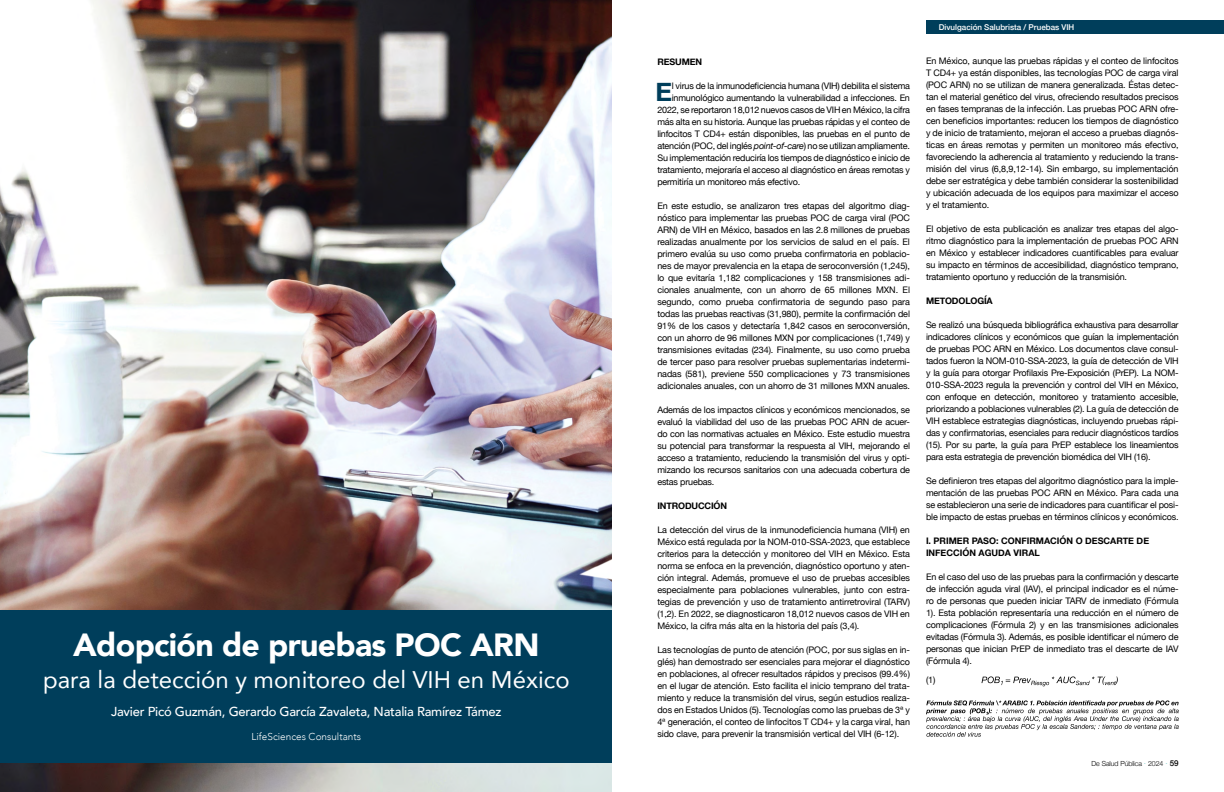
<style>
.page{position:relative;width:1224px;height:792px;background:#fff}
.page>*{position:absolute;margin:0;border:0;box-sizing:border-box;transform-origin:0 0}
.t1{font:900 32px "Avenir";letter-spacing:-.02em;color:#fff}
.t2{font:700 25.8px "Helvetica Neue";color:#003e5b}
.t3{font:24px "Avenir";color:#fff}
.t4{font:500 13px "Avenir";letter-spacing:-.02em;color:#fff}
.t5{font:300 10px "Avenir";color:#fff}
.t6{font:9px/12px "Helvetica Neue";letter-spacing:-.02em;color:#000;text-align:justify}
.t7{font:700 9px/12px "Helvetica Neue";color:#000}
.t8{font:500 8px "Helvetica Neue";color:#fff}
.t9{font:300 7px "Helvetica Neue";letter-spacing:-.01em;color:#000}
.s1{font-style:italic}
.s2{font-size:8px;color:#83cfcc}
.s3{font-weight:500;font-size:8px}
</style>
<div class="page">
<img style="left:0;top:0;width:612px;height:792px">
<div style="left:0;top:610px;width:612px;height:153px;background:#003e5b"></div>
<svg style="left:982px;top:676px;width:136px;height:10px"></svg>
<svg style="left:926px;top:700px;width:253px;height:37px"></svg>
<div style="left:926px;top:21px;width:298px;height:13px;background:#003e5b"></div>
<h1 class="t1" style="left:73px;top:618px;width:468px">Adopción de pruebas POC ARN</h1>
<h3 class="t3" style="left:43px;top:661px;width:528px">para la detección y monitoreo del VIH en México</h3>
<h3 class="t4" style="left:111px;top:700px;width:392px">Javier Picó Guzmán, Gerardo García Zavaleta, Natalia Ramírez Támez</h3>
<p class="t5" style="left:252px;top:731px;width:111px">LifeSciences Consultants</p>
<p class="t7" style="left:657px;top:56px;width:46px">RESUMEN</p>
<h2 class="t2" style="left:656px;top:71px;width:18px">E</h2>
<p class="t6" style="left:672px;top:80px;width:240px">l virus de la inmunodeficiencia humana (VIH) debilita el sistema</p>
<p class="t6" style="left:672px;top:92px;width:240px">inmunológico aumentando la vulnerabilidad a infecciones. En</p>
<p class="t6" style="left:657px;top:104px;width:254px">2022, se reportaron 18,012 nuevos casos de VIH en México, la cifra</p>
<p class="t6" style="left:657px;top:116px;width:254px">más alta en su historia. Aunque las pruebas rápidas y el conteo de</p>
<p class="t6" style="left:657px;top:128px;width:254px">linfocitos T CD4+ están disponibles, las pruebas en el punto de</p>
<p class="t6" style="left:657px;top:140px;width:254px">atención (POC, del inglés <span class="s1">point-of-care</span>) no se utilizan ampliamente.</p>
<p class="t6" style="left:657px;top:152px;width:254px">Su implementación reduciría los tiempos de diagnóstico e inicio de</p>
<p class="t6" style="left:657px;top:164px;width:254px">tratamiento, mejoraría el acceso al diagnóstico en áreas remotas y</p>
<p class="t6" style="left:657px;top:176px;width:144px">permitiría un monitoreo más efectivo.</p>
<p class="t6" style="left:657px;top:200px;width:254px">En este estudio, se analizaron tres etapas del algoritmo diag&shy;nóstico para implementar las pruebas POC de carga viral (POC ARN) de VIH en México, basados en las 2.8 millones de pruebas realizadas anualmente por los servicios de salud en el país. El primero evalúa su uso como prueba confirmatoria en poblacio&shy;nes de mayor prevalencia en la etapa de seroconversión (1,245), lo que evitaría 1,182 complicaciones y 158 transmisiones adi&shy;cionales anualmente, con un ahorro de 65 millones MXN. El segundo, como prueba confirmatoria de segundo paso para todas las pruebas reactivas (31,980), permite la confirmación del 91% de los casos y detectaría 1,842 casos en seroconversión, con un ahorro de 96 millones MXN por complicaciones (1,749) y transmisiones evitadas (234). Finalmente, su uso como prueba de tercer paso para resolver pruebas suplementarias indetermi&shy;nadas (581), previene 550 complicaciones y 73 transmisiones adicionales anuales, con un ahorro de 31 millones MXN anuales.</p>
<p class="t6" style="left:657px;top:404px;width:254px">Además de los impactos clínicos y económicos mencionados, se evaluó la viabilidad del uso de las pruebas POC ARN de acuer&shy;do con las normativas actuales en México. Este estudio muestra su potencial para transformar la respuesta al VIH, mejorando el acceso a tratamiento, reduciendo la transmisión del virus y opti&shy;mizando los recursos sanitarios con una adecuada cobertura de estas pruebas.</p>
<p class="t7" style="left:657px;top:500px;width:71px">INTRODUCCIÓN</p>
<p class="t6" style="left:657px;top:524px;width:254px">La detección del virus de la inmunodeficiencia humana (VIH) en México está regulada por la NOM-010-SSA-2023, que establece criterios para la detección y monitoreo del VIH en México. Esta norma se enfoca en la prevención, diagnóstico oportuno y aten&shy;ción integral. Además, promueve el uso de pruebas accesibles especialmente para poblaciones vulnerables, junto con estra&shy;tegias de prevención y uso de tratamiento antirretroviral (TARV) (1,2). En 2022, se diagnosticaron 18,012 nuevos casos de VIH en México, la cifra más alta en la historia del país (3,4).</p>
<p class="t6" style="left:657px;top:644px;width:254px">Las tecnologías de punto de atención (POC, por sus siglas en in&shy;glés) han demostrado ser esenciales para mejorar el diagnóstico en poblaciones, al ofrecer resultados rápidos y precisos (99.4%) en el lugar de atención. Esto facilita el inicio temprano del trata&shy;miento y reduce la transmisión del virus, según estudios realiza&shy;dos en Estados Unidos (5). Tecnologías como las pruebas de 3ª y 4ª generación, el conteo de linfocitos T CD4+ y la carga viral, han sido clave, para prevenir la transmisión vertical del VIH (6-12).</p>
<p class="t8" style="left:939px;top:21px;width:137px">Divulgación Salubrista / Pruebas VIH</p>
<p class="t6" style="left:926px;top:56px;width:254px">En México, aunque las pruebas rápidas y el conteo de linfocitos T CD4+ ya están disponibles, las tecnologías POC de carga viral (POC ARN) no se utilizan de manera generalizada. Éstas detec&shy;tan el material genético del virus, ofreciendo resultados precisos en fases tempranas de la infección. Las pruebas POC ARN ofre&shy;cen beneficios importantes: reducen los tiempos de diagnóstico y de inicio de tratamiento, mejoran el acceso a pruebas diagnós&shy;ticas en áreas remotas y permiten un monitoreo más efectivo, favoreciendo la adherencia al tratamiento y reduciendo la trans&shy;misión del virus (6,8,9,12-14). Sin embargo, su implementación debe ser estratégica y debe también considerar la sostenibilidad y ubicación adecuada de los equipos para maximizar el acceso y el tratamiento.</p>
<p class="t6" style="left:926px;top:224px;width:254px">El objetivo de esta publicación es analizar tres etapas del algo&shy;ritmo diagnóstico para la implementación de pruebas POC ARN en México y establecer indicadores cuantificables para evaluar su impacto en términos de accesibilidad, diagnóstico temprano, tratamiento oportuno y reducción de la transmisión.</p>
<p class="t7" style="left:926px;top:295px;width:68px">METODOLOGÍA</p>
<p class="t6" style="left:926px;top:320px;width:254px">Se realizó una búsqueda bibliográfica exhaustiva para desarrollar indicadores clínicos y económicos que guían la implementación de pruebas POC ARN en México. Los documentos clave consul&shy;tados fueron la NOM-010-SSA-2023, la guía de detección de VIH y la guía para otorgar Profilaxis Pre-Exposición (PrEP). La NOM-010-SSA-2023 regula la prevención y control del VIH en México, con enfoque en detección, monitoreo y tratamiento accesible, priorizando a poblaciones vulnerables (2). La guía de detección de VIH establece estrategias diagnósticas, incluyendo pruebas rápi&shy;das y confirmatorias, esenciales para reducir diagnósticos tardíos (15). Por su parte, la guía para PrEP establece los lineamientos para esta estrategia de prevención biomédica del VIH (16).</p>
<p class="t6" style="left:926px;top:476px;width:254px">Se definieron tres etapas del algoritmo diagnóstico para la imple&shy;mentación de las pruebas POC ARN en México. Para cada una se establecieron una serie de indicadores para cuantificar el posi&shy;ble impacto de estas pruebas en términos clínicos y económicos.</p>
<p class="t7" style="left:926px;top:535px;width:225px">I. PRIMER PASO: CONFIRMACIÓN O DESCARTE DE<br>INFECCIÓN AGUDA VIRAL</p>
<p class="t6" style="left:926px;top:572px;width:254px">En el caso del uso de las pruebas para la confirmación y descarte de infección aguda viral (IAV), el principal indicador es el núme&shy;ro de personas que pueden iniciar TARV de inmediato (Fórmula 1). Esta población representaría una reducción en el número de complicaciones (Fórmula 2) y en las transmisiones adicionales evitadas (Fórmula 3). Además, es posible identificar el número de personas que inician PrEP de inmediato tras el descarte de IAV (Fórmula 4).</p>
<p class="t6" style="left:926px;top:674px;width:11px">(1)</p>
<p class="t9" style="left:1092px;top:758px;width:89px">De Salud Pública <span class="s2">·</span> 2024 <span class="s2">·</span> <span class="s3">59</span></p>
</div>
